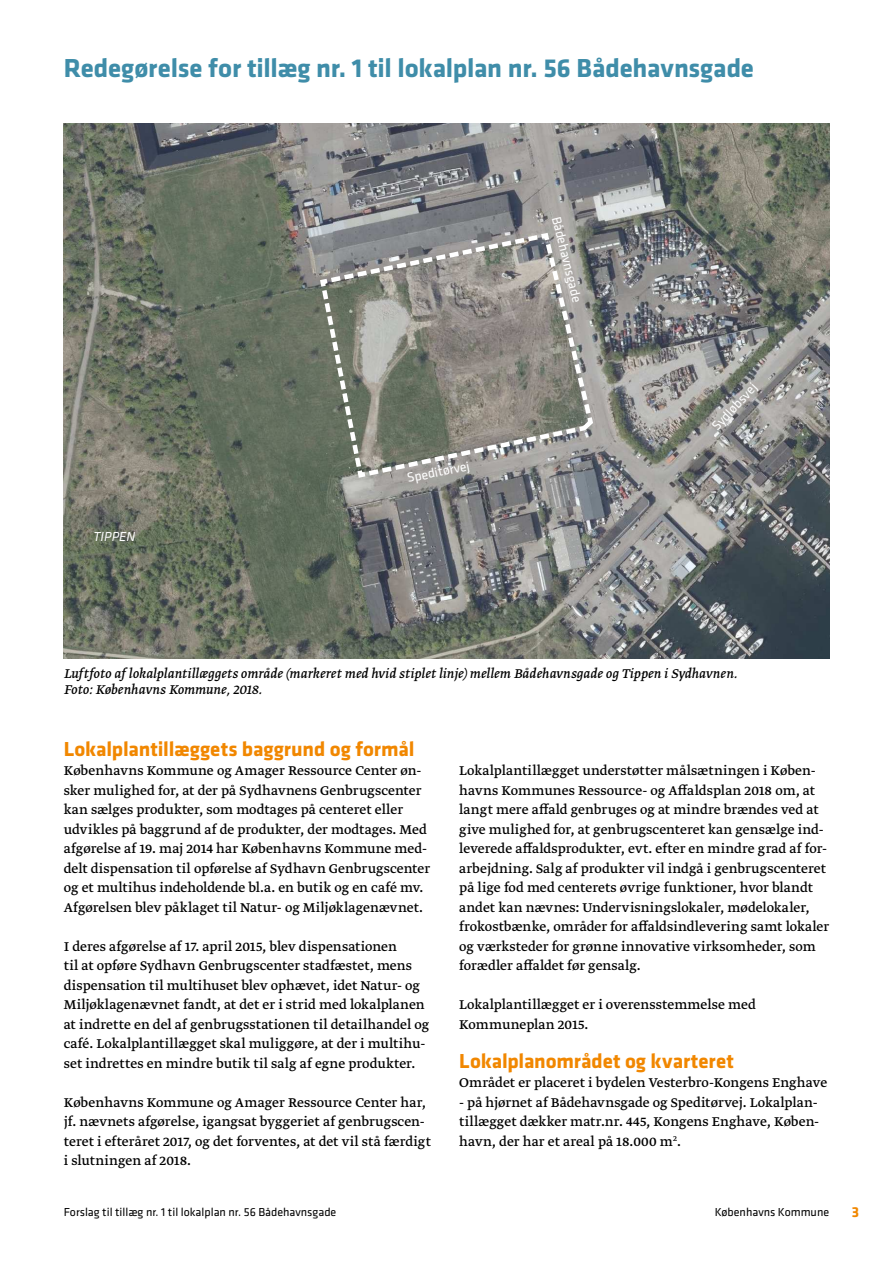
<style>
.page{position:relative;width:893px;height:1263px;background:#fff}
.page>*{position:absolute;margin:0;border:0;box-sizing:border-box;transform-origin:0 0}
.t1{font:700 27px "Klavika";letter-spacing:-.01em;color:#3f8da9}
.t2{font:700 21px "Klavika";letter-spacing:-.005em;color:#f18700}
.t3{font:15px/19.5px "Greta Text";color:#000}
.t4{font:italic 15px/16.5px "Greta Text";letter-spacing:.01em;color:#000}
.t5{font:700 15px "Klavika";color:#f18700}
.t6{font:13.5px "Klavika";color:#fff}
.t7{font:italic 13.5px "Klavika";color:#fff}
.t8{font:12px "Klavika";color:#000}
</style>
<div class="page">
<img style="left:64px;top:123px;width:765px;height:536px">
<svg style="left:317px;top:230px;width:279px;height:250px;background:#8e8e87"></svg>
<h1 class="t1" style="left:64px;top:54px;width:692px">Redegørelse for tillæg nr. 1 til lokalplan nr. 56 Bådehavnsgade</h1>
<p class="t7" style="left:94px;top:528px;width:43px">TIPPEN</p>
<p class="t6" style="left:406px;top:473px;width:65px;rotate:-11deg">Speditørvej</p>
<p class="t6" style="left:561px;top:215px;width:89px;rotate:76deg">Bådehavnsgade</p>
<p class="t6" style="left:711px;top:425px;width:61px;rotate:-47deg">Sydløbsvej</p>
<p class="t4" style="left:64px;top:666px;width:675px">Luftfoto af lokalplantillæggets område (markeret med hvid stiplet linje) mellem Bådehavnsgade og Tippen i Sydhavnen.<br>Foto: Københavns Kommune, 2018.</p>
<h2 class="t2" style="left:64px;top:737px;width:352px">Lokalplantillæggets baggrund og formål</h2>
<p class="t3" style="left:64px;top:762px;width:368px">Københavns Kommune og Amager Ressource Center øn&shy;sker mulighed for, at der på Sydhavnens Genbrugs center kan sælges produkter, som modtages på centeret eller udvikles på baggrund af de produkter, der modtages. Med afgørelse af 19. maj 2014 har Københavns Kommune med&shy;delt dispensation til opførelse af Sydhavn Genbrugscenter og et multihus indeholdende bl.a. en butik og en café mv.<br>Afgørelsen blev påklaget til Natur- og Miljøklagenævnet.</p>
<p class="t3" style="left:64px;top:937px;width:367px">I deres afgørelse af 17. april 2015, blev dispensationen<br>til at opføre Sydhavn Genbrugscenter stadfæstet, mens dispensation til multihuset blev ophævet, idet Natur- og Miljøklagenævnet fandt, at det er i strid med lokalplanen at indrette en del af genbrugsstationen til detailhandel og café. Lokalplantillægget skal muliggøre, at der i multihu&shy;set indrettes en mindre butik til salg af egne produkter.</p>
<p class="t3" style="left:64px;top:1093px;width:369px">Københavns Kommune og Amager Ressource Center har, jf. nævnets afgørelse, igangsat byggeriet af genbrugscen&shy;teret i efteråret 2017, og det forventes, at det vil stå færdigt i slutningen af 2018.</p>
<p class="t3" style="left:459px;top:762px;width:371px">Lokalplantillægget understøtter målsætningen i Køben&shy;havns Kommunes Ressource- og Affaldsplan 2018 om, at langt mere affald genbruges og at mindre brændes ved at give mulighed for, at genbrugscenteret kan gensælge ind&shy;leverede affaldsprodukter, evt. efter en mindre grad af for&shy;arbejdning. Salg af produkter vil indgå i genbrugscenteret på lige fod med centerets øvrige funktioner, hvor blandt andet kan nævnes: Undervisningslokaler, mødelokaler, frokostbænke, områder for affaldsindlevering samt lokaler og værksteder for grønne innovative virksomheder, som forædler affaldet før gensalg.</p>
<p class="t3" style="left:459px;top:996px;width:298px">Lokalplantillægget er i overensstemmelse med<br>Kommune plan 2015.</p>
<h2 class="t2" style="left:459px;top:1049px;width:276px">Lokalplanområdet og kvarteret</h2>
<p class="t3" style="left:459px;top:1074px;width:369px">Området er placeret i bydelen Vesterbro-Kongens Enghave</p>
<p class="t3" style="left:459px;top:1093px;width:362px;text-align:justify">- på hjørnet af Bådehavnsgade og Speditørvej. Lokalplan&shy;tillægget dækker matr.nr. 445, Kongens Enghave, Køben&shy;havn, der har et areal på 18.000 m<sup>2</sup>.</p>
<p class="t8" style="left:64px;top:1207px;width:274px">Forslag til tillæg nr. 1 til lokalplan nr. 56 Bådehavnsgade</p>
<p class="t8" style="left:715px;top:1207px;width:116px">Københavns Kommune</p>
<p class="t5" style="left:852px;top:1203px;width:9px">3</p>
</div>
